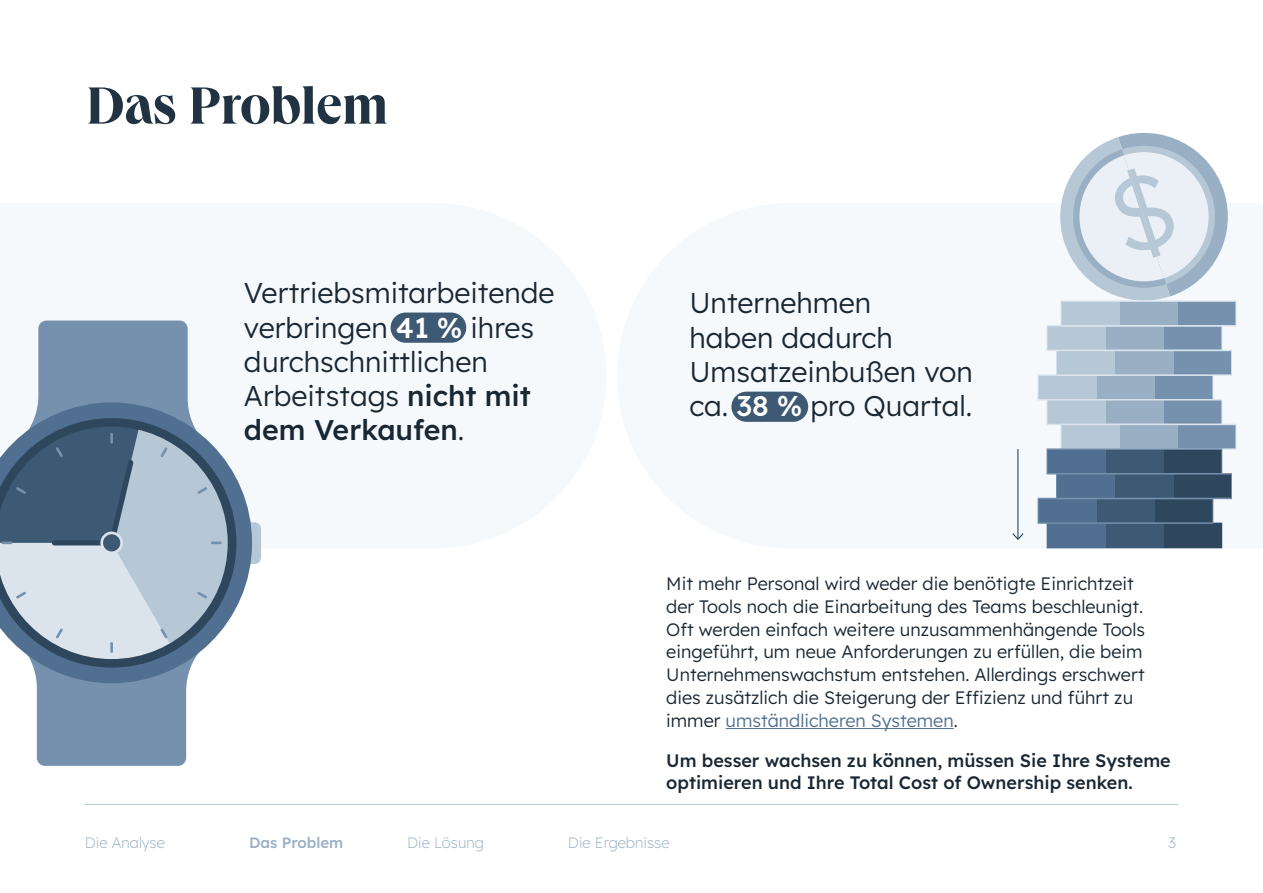
<style>
.page{position:relative;width:1263px;height:893px;background:#fff}
.page>*{position:absolute;margin:0;border:0;box-sizing:border-box;transform-origin:0 0}
.Chapter_Eclipse__dar{font:700 54px "Queens";color:#213343}
.Main_text_19_pt_-_da{font:300 28.5px/34.2px "Lexend Deca";color:#192733}
.Main_text_12_pt_-_da{font:300 18px/22.8px "Lexend Deca";color:#192733}
.Main_text_12_pt_-_da-2{font:500 18px/22.8px "Lexend Deca";color:#192733}
.t1{font:200 15px "Lexend Deca";color:#99afc4}
.Footenote_-_txt{font:500 15px "Lexend Deca";color:#99afc4}
.s1{font-weight:500;color:#fff}
.s2{font-weight:500}
.s3{color:#516f90}
</style>
<div class="page">
<div style="left:731px;top:392px;width:77px;height:30px;background:#3e5974;border-radius:15px"></div>
<hr style="left:726px;top:728px;width:228px;height:1px;background:#516f90">
<div style="left:391px;top:313px;width:75px;height:30px;background:#3e5974;border-radius:15px"></div>
<svg style="left:1037px;top:133px;width:199px;height:415px"></svg>
<hr style="left:1017px;top:449px;width:1px;height:90px;background:#2e475d">
<svg style="left:1012px;top:532px;width:12px;height:8px"></svg>
<svg style="left:252px;top:522px;width:9px;height:42px"></svg>
<svg style="left:237px;top:479px;width:15px;height:127px;fill:#516f90"></svg>
<svg style="left:33px;top:668px;width:158px;height:98px;background:#7a94af"></svg>
<svg style="left:34px;top:321px;width:157px;height:97px;background:#7892ae"></svg>
<svg style="left:0;top:418px;width:237px;height:250px;background:#90a2b4"></svg>
<hr style="left:85px;top:804px;width:1093px;height:1px;background:#b6c7d6">
<p class="Chapter_Eclipse__dar" style="left:86px;top:71px;width:304px">Das Problem</p>
<p class="Main_text_19_pt_-_da" style="left:244px;top:274px;width:312px">Vertriebsmitarbeitende verbringen <span class="s1">41 %</span> ihres durchschnittlichen<br>Arbeitstags <span class="s2">nicht mit dem Verkaufen</span>.</p>
<p class="Main_text_19_pt_-_da" style="left:689px;top:284px;width:285px">Unternehmen<br>haben dadurch<br>Umsatzeinbußen von ca. <span class="s1">38 %</span> pro Quartal.</p>
<p class="Main_text_12_pt_-_da" style="left:666px;top:571px;width:480px">Mit mehr Personal wird weder die benötigte Einrichtzeit der Tools noch die Einarbeitung des Teams beschleunigt.<br>Oft werden einfach weitere unzusammenhängende Tools eingeführt, um neue Anforderungen zu erfüllen, die beim Unternehmenswachstum entstehen. Allerdings erschwert dies zusätzlich die Steigerung der Effizienz und führt zu immer <span class="s3">umständlicheren Systemen</span>.</p>
<p class="Main_text_12_pt_-_da-2" style="left:666px;top:748px;width:506px">Um besser wachsen zu können, müssen Sie Ihre Systeme optimieren und Ihre Total Cost of Ownership senken.</p>
<p class="t1" style="left:85px;top:832px;width:81px">Die Analyse</p>
<p class="Footenote_-_txt" style="left:249px;top:832px;width:96px">Das Problem</p>
<p class="t1" style="left:407px;top:832px;width:78px">Die Lösung</p>
<p class="t1" style="left:568px;top:832px;width:103px">Die Ergebnisse</p>
<p class="t1" style="left:1168px;top:832px;width:9px">3</p>
</div>
